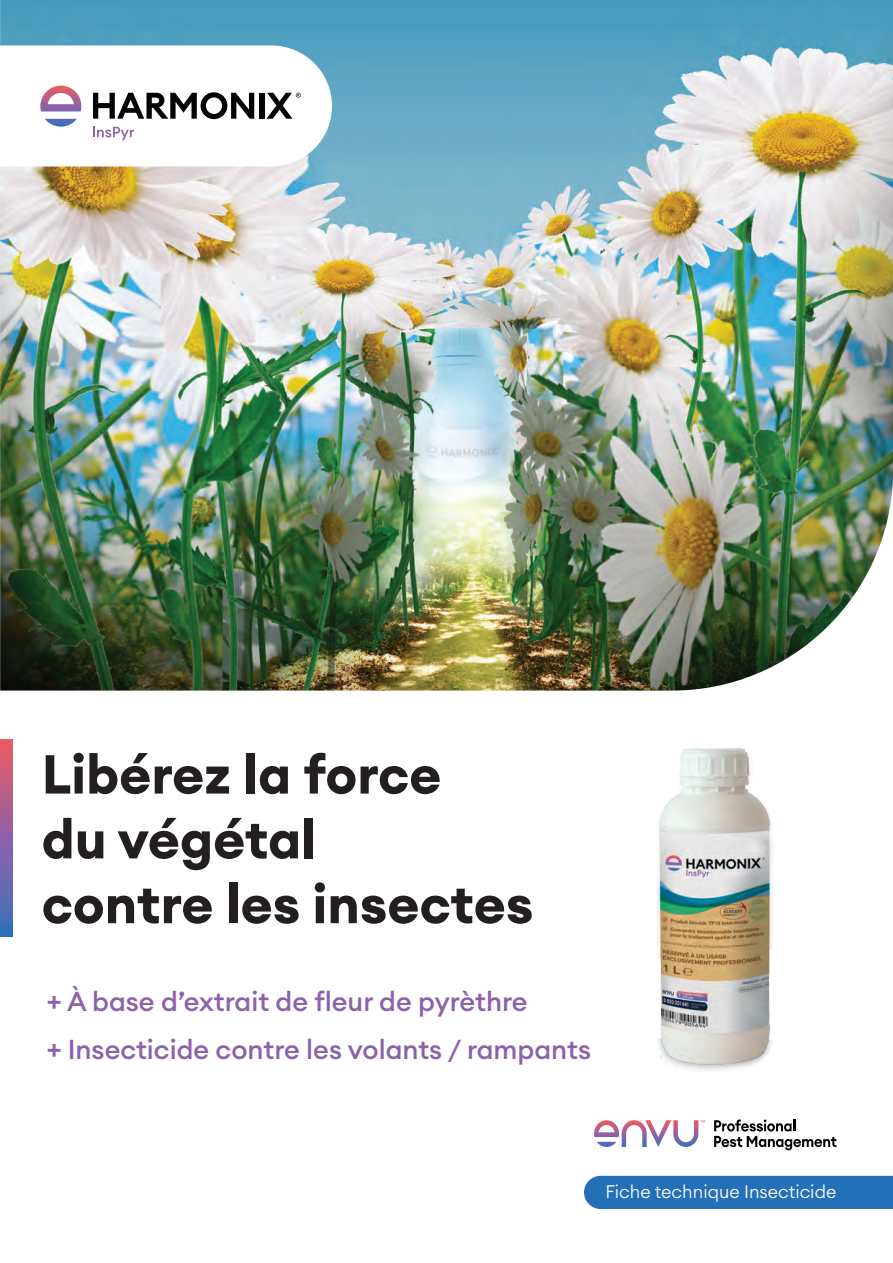
<style>
.page{position:relative;width:893px;height:1263px;background:#fff}
.page>*{position:absolute;margin:0;border:0;box-sizing:border-box;transform-origin:0 0}
.t1{font:700 54px/64.8px "Euclid Circular A";color:#231f20}
.t2{font:500 27px "Euclid Circular A";color:#8c61a9}
.t3{font:300 18px "Euclid Circular A";color:#fff}
.s1{font-size:30px}
</style>
<div class="page">
<div style="left:584px;top:1176px;width:309px;height:33px;background:#2370b9"></div>
<img style="left:0;top:0;width:893px;height:690px">
<img style="left:657px;top:748px;width:116px;height:322px">
<svg style="left:714px;top:1119px;width:122px;height:31px"></svg>
<svg style="left:594px;top:1120px;width:111px;height:27px"></svg>
<svg style="left:0;top:740px;width:13px;height:196px;background:#90639a"></svg>
<svg style="left:0;top:45px;width:332px;height:121px"></svg>
<p class="t1" style="left:42px;top:743px;width:401px">Libérez la force du végétal</p>
<p class="t1" style="left:42px;top:872px;width:493px">contre les insectes</p>
<p class="t2" style="left:47px;top:983px;width:482px"><span class="s1">+</span> À base d’extrait de fleur de pyrèthre</p>
<p class="t2" style="left:47px;top:1032px;width:546px"><span class="s1">+</span> Insecticide contre les volants / rampants</p>
<p class="t3" style="left:605px;top:1180px;width:232px">Fiche technique Insecticide</p>
</div>
